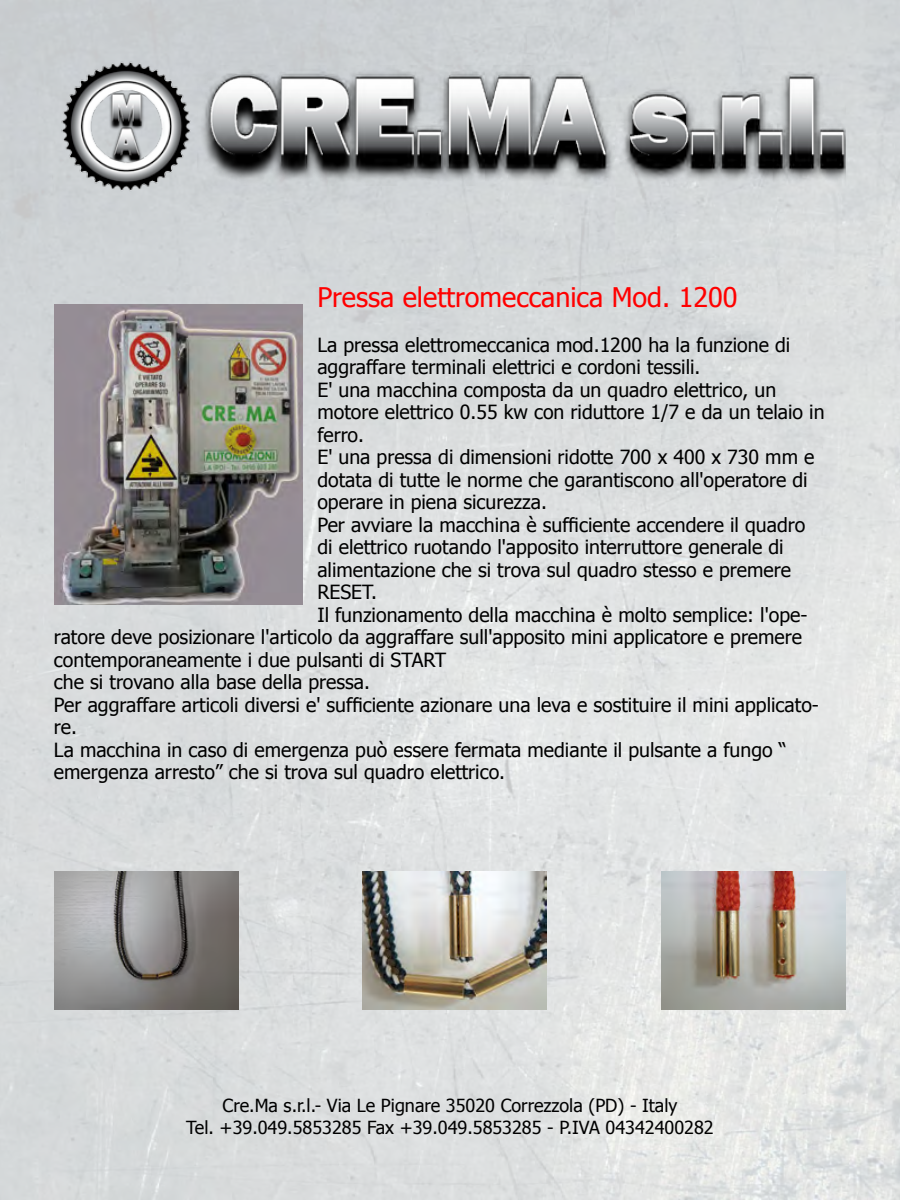
<style>
.page{position:relative;width:900px;height:1200px;background:#fff}
.page>*{position:absolute;margin:0;border:0;box-sizing:border-box;transform-origin:0 0}
.t1{font:27px "Tahoma";color:#f00}
.t2{font:19.5px "Tahoma";color:#000}
.t3{font:18px/21.6px "Tahoma";color:#000;text-align:center}
</style>
<div class="page">
<img style="left:0;top:0;width:900px;height:1200px">
<img style="left:54px;top:54px;width:143px;height:143px">
<img style="left:197px;top:66px;width:649px;height:119px">
<img style="left:54px;top:305px;width:248px;height:299px">
<img style="left:54px;top:871px;width:184px;height:139px">
<img style="left:362px;top:871px;width:185px;height:139px">
<img style="left:662px;top:871px;width:184px;height:139px">
<h1 class="t1" style="left:317px;top:279px;width:422px">Pressa elettromeccanica Mod. 1200</h1>
<p class="t2" style="left:317px;top:332px;width:474px">La pressa elettromeccanica mod.1200 ha la funzione di</p>
<p class="t2" style="left:317px;top:354px;width:385px">aggraffare terminali elettrici e cordoni tessili.</p>
<p class="t2" style="left:317px;top:377px;width:460px">E' una macchina composta da un quadro elettrico, un</p>
<p class="t2" style="left:317px;top:399px;width:509px">motore elettrico 0.55 kw con riduttore 1/7 e da un telaio in</p>
<p class="t2" style="left:317px;top:422px;width:48px">ferro.</p>
<p class="t2" style="left:317px;top:444px;width:499px">E' una pressa di dimensioni ridotte 700 x 400 x 730 mm e</p>
<p class="t2" style="left:317px;top:467px;width:492px">dotata di tutte le norme che garantiscono all'operatore di</p>
<p class="t2" style="left:317px;top:489px;width:231px">operare in piena sicurezza.</p>
<p class="t2" style="left:317px;top:512px;width:489px">Per avviare la macchina è sufficiente accendere il quadro</p>
<p class="t2" style="left:317px;top:534px;width:468px">di elettrico ruotando l'apposito interruttore generale di</p>
<p class="t2" style="left:317px;top:557px;width:475px">alimentazione che si trova sul quadro stesso e premere</p>
<p class="t2" style="left:317px;top:579px;width:61px">RESET.</p>
<p class="t2" style="left:317px;top:602px;width:492px">Il funzionamento della macchina è molto semplice: l'ope-</p>
<p class="t2" style="left:54px;top:624px;width:750px">ratore deve posizionare l'articolo da aggraffare sull'apposito mini applicatore e premere</p>
<p class="t2" style="left:54px;top:647px;width:394px">contemporaneamente i due pulsanti di START</p>
<p class="t2" style="left:54px;top:669px;width:317px">che si trovano alla base della pressa.</p>
<p class="t2" style="left:54px;top:692px;width:767px">Per aggraffare articoli diversi e' sufficiente azionare una leva e sostituire il mini applicato-</p>
<p class="t2" style="left:54px;top:714px;width:25px">re.</p>
<p class="t2" style="left:54px;top:737px;width:734px">La macchina in caso di emergenza può essere fermata mediante il pulsante a fungo “</p>
<p class="t2" style="left:54px;top:759px;width:453px">emergenza arresto” che si trova sul quadro elettrico.</p>
<p class="t3" style="left:186px;top:1094px;width:529px">Cre.Ma s.r.l.- Via Le Pignare 35020 Correzzola (PD) - Italy<br>Tel. +39.049.5853285 Fax +39.049.5853285 - P.IVA 04342400282</p>
</div>
